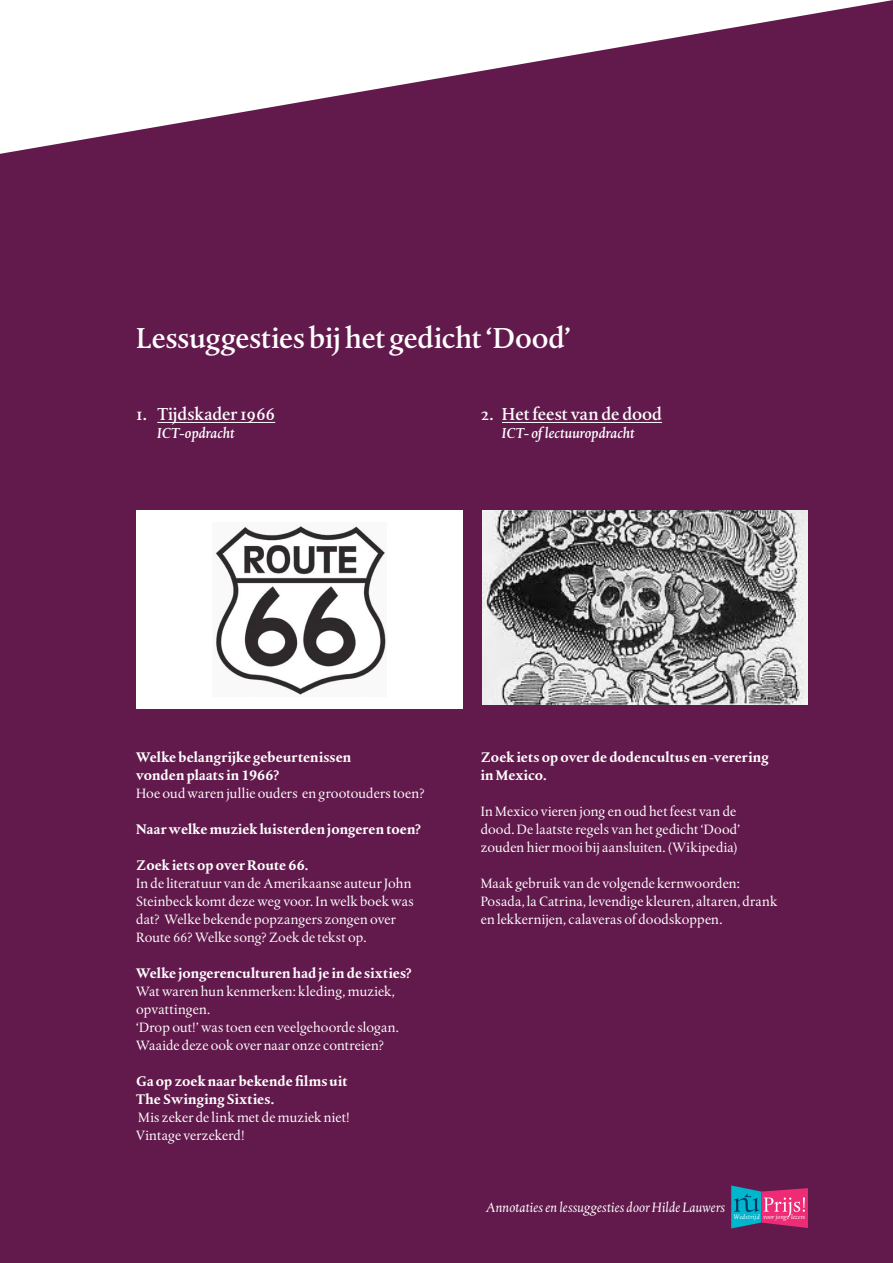
<style>
.page{position:relative;width:893px;height:1263px;background:#621a4c}
.page>*{position:absolute;margin:0;border:0;box-sizing:border-box;transform-origin:0 0}
.t1{font:30px "DTL Albertina ST Medium";letter-spacing:-.005em;color:#fff}
.t2{font:18px "DTL Albertina ST Medium";color:#fff}
.t3{font:italic 15px "DTL Albertina ST Medium";letter-spacing:.01em;color:#fff}
.t4{font:14.25px/18px "DTL Albertina ST";letter-spacing:.005em;color:#fff}
.t5{font:700 14.25px/18px "DTL Albertina T";letter-spacing:.01em;color:#fff}
.t6{font:italic 14.25px "DTL Albertina T";letter-spacing:.015em;color:#fff}
.t7{font:italic 6.75px "DTL Albertina T";letter-spacing:.03em;color:#fff}
</style>
<div class="page">
<hr style="left:157px;top:422px;width:118px;height:1px;background:#fff">
<hr style="left:502px;top:422px;width:160px;height:1px;background:#fff">
<div style="left:136px;top:510px;width:327px;height:198px;background:#fff"></div>
<img style="left:215px;top:526px;width:171px;height:169px">
<img style="left:482px;top:510px;width:325px;height:195px">
<svg style="left:731px;top:1185px;width:77px;height:43px;background:#875d8e"></svg>
<h1 class="t1" style="left:136px;top:320px;width:436px">Lessuggesties bij het gedicht ‘Dood’</h1>
<p class="t2" style="left:136px;top:403px;width:141px">1. Tijdskader 1966</p>
<p class="t3" style="left:157px;top:424px;width:79px">ICT-opdracht</p>
<p class="t2" style="left:481px;top:403px;width:183px">2. Het feest van de dood</p>
<p class="t3" style="left:502px;top:424px;width:134px">ICT‑ of lectuuropdracht</p>
<p class="t5" style="left:136px;top:748px;width:217px">Welke belangrijke gebeurtenissen vonden plaats in 1966?</p>
<p class="t4" style="left:136px;top:784px;width:290px">Hoe oud waren jullie ouders en grootouders toen?</p>
<p class="t5" style="left:136px;top:820px;width:286px">Naar welke muziek luisterden jongeren toen?</p>
<p class="t5" style="left:136px;top:856px;width:174px">Zoek iets op over Route 66.</p>
<p class="t4" style="left:136px;top:874px;width:279px">In de literatuur van de Amerikaanse auteur John Steinbeck komt deze weg voor. In welk boek was dat? Welke bekende popzangers zongen over Route 66? Welke song? Zoek de tekst op.</p>
<p class="t5" style="left:136px;top:964px;width:277px">Welke jongerenculturen had je in de sixties?</p>
<p class="t4" style="left:136px;top:982px;width:264px">Wat waren hun kenmerken: kleding, muziek, opvattingen.<br>‘Drop out!’ was toen een veelgehoorde slogan.<br>Waaide deze ook over naar onze contreien?</p>
<p class="t5" style="left:136px;top:1072px;width:213px">Ga op zoek naar bekende films uit<br>The Swinging Sixties.</p>
<p class="t4" style="left:136px;top:1108px;width:215px">Mis zeker de link met de muziek niet!<br>Vintage verzekerd!</p>
<p class="t5" style="left:481px;top:748px;width:289px">Zoek iets op over de dodencultus en -verering in Mexico.</p>
<p class="t4" style="left:481px;top:802px;width:261px">In Mexico vieren jong en oud het feest van de dood. De laatste regels van het gedicht ‘Dood’ zouden hier mooi bij aansluiten. (Wikipedia)</p>
<p class="t4" style="left:481px;top:874px;width:298px">Maak gebruik van de volgende kernwoorden:<br>Posada, la Catrina, levendige kleuren, altaren, drank en lekkernijen, calaveras of doodskoppen.</p>
<p class="t6" style="left:486px;top:1199px;width:241px">Annotaties en lessuggesties door Hilde Lauwers</p>
<p class="t7" style="left:734px;top:1212px;width:73px">Wedstrijd voor jonge lezers</p>
</div>
